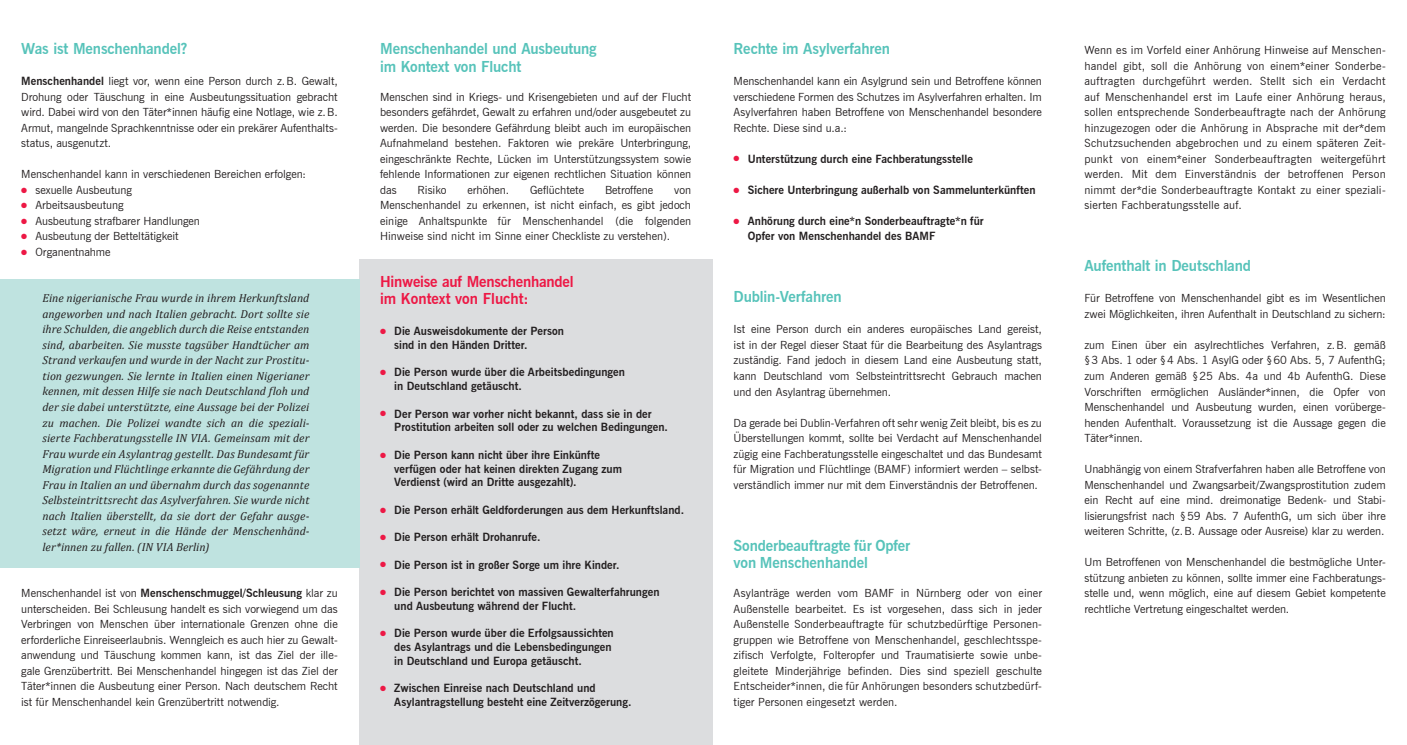
<style>
.page{position:relative;width:1407px;height:745px;background:#fff}
.page>*{position:absolute;margin:0;border:0;box-sizing:border-box;transform-origin:0 0}
.UE_01{font:700 15px/17.5px "News Gothic BT";letter-spacing:-.01em;color:#57c3ba}
.Fließtext_Abstand{font:700 15px/17.5px "News Gothic BT";letter-spacing:-.01em;color:#57c3ba}
.UE_01-2{font:700 15px/17.5px "News Gothic BT";letter-spacing:-.015em;color:#ed1845}
.Beispiele{font:italic 11.62px/15.5px "Cambria";color:#231f20;text-align:justify}
.Fließtext_Abstand-2{font:11.25px/15.5px "News Gothic BT";letter-spacing:-.005em;color:#231f20;text-align:justify}
.t1{font:700 11.25px/13.8px "News Gothic BT";letter-spacing:.005em;color:#231f20}
.s1{font-weight:700}
.s2{color:#ed1845}
</style>
<div class="page">
<div style="left:359px;top:259px;width:353px;height:485px;background:#dcdddf"></div>
<div style="left:0;top:279px;width:359px;height:288px;background:#bfe3e0"></div>
<p class="UE_01" style="left:21px;top:40px;width:168px">Was ist Menschenhandel?</p>
<p class="Fließtext_Abstand-2" style="left:21px;top:73px;width:318px"><span class="s1">Menschenhandel</span> liegt vor, wenn eine Person durch z.B. Gewalt, Drohung oder Täuschung in eine Ausbeutungssituation gebracht wird. Dabei wird von den Täter*innen häufig eine Notlage, wie z.B.<br>Armut, mangelnde Sprachkenntnisse oder ein prekärer Aufenthalts&shy;status, ausgenutzt.</p>
<p class="Fließtext_Abstand-2" style="left:21px;top:166px;width:286px">Menschenhandel kann in verschiedenen Bereichen erfolgen:</p>
<p class="Fließtext_Abstand-2" style="left:21px;top:182px;width:112px"><span class="s2">●</span> sexuelle Ausbeutung</p>
<p class="Fließtext_Abstand-2" style="left:21px;top:197px;width:104px"><span class="s2">●</span> Arbeitsausbeutung</p>
<p class="Fließtext_Abstand-2" style="left:21px;top:213px;width:180px"><span class="s2">●</span> Ausbeutung strafbarer Handlungen</p>
<p class="Fließtext_Abstand-2" style="left:21px;top:228px;width:159px"><span class="s2">●</span> Ausbeutung der Betteltätigkeit</p>
<p class="Fließtext_Abstand-2" style="left:21px;top:244px;width:91px"><span class="s2">●</span> Organentnahme</p>
<p class="Beispiele" style="left:43px;top:290px;width:268px">Eine nigerianische Frau wurde in ihrem Herkunftsland angeworben und nach Italien gebracht. Dort sollte sie ihre Schulden, die angeblich durch die Reise entstanden sind, abarbeiten. Sie musste tagsüber Handtücher am Strand verkaufen und wurde in der Nacht zur Prostitu&shy;tion gezwungen. Sie lernte in Italien einen Nigerianer kennen, mit dessen Hilfe sie nach Deutschland floh und der sie dabei unterstützte, eine Aussage bei der Polizei zu machen. Die Polizei wandte sich an die speziali&shy;sierte Fachberatungsstelle IN VIA. Gemeinsam mit der Frau wurde ein Asylantrag gestellt. Das Bundesamt für Migration und Flüchtlinge erkannte die Gefährdung der Frau in Italien an und übernahm durch das sogenannte Selbsteintrittsrecht das Asylverfahren. Sie wurde nicht nach Italien überstellt, da sie dort der Gefahr ausge&shy;setzt wäre, erneut in die Hände der Menschenhänd&shy;ler*innen zu fallen. (IN VIA Berlin)</p>
<p class="Fließtext_Abstand-2" style="left:21px;top:585px;width:318px">Menschenhandel ist von <span class="s1">Menschenschmuggel/Schleusung</span> klar zu unterscheiden. Bei Schleusung handelt es sich vorwiegend um das Verbringen von Menschen über internationale Grenzen ohne die erforderliche Einreiseerlaubnis. Wenngleich es auch hier zu Gewalt&shy;anwendung und Täuschung kommen kann, ist das Ziel der ille&shy;gale Grenzübertritt. Bei Menschenhandel hingegen ist das Ziel der Täter*innen die Ausbeutung einer Person. Nach deutschem Recht ist für Menschenhandel kein Grenzübertritt notwendig.</p>
<p class="Fließtext_Abstand" style="left:380px;top:40px;width:218px">Menschenhandel und Ausbeutung im Kontext von Flucht</p>
<p class="Fließtext_Abstand-2" style="left:380px;top:89px;width:312px">Menschen sind in Kriegs- und Krisengebieten und auf der Flucht besonders gefährdet, Gewalt zu erfahren und/oder ausgebeutet zu werden. Die besondere Gefährdung bleibt auch im europäischen Aufnahmeland bestehen. Faktoren wie prekäre Unterbringung, eingeschränkte Rechte, Lücken im Unterstützungssystem sowie fehlende Informationen zur eigenen rechtlichen Situation können das</p>
<p class="Fließtext_Abstand-2" style="left:418px;top:182px;width:30px">Risiko</p>
<p class="Fließtext_Abstand-2" style="left:467px;top:182px;width:43px">erhöhen.</p>
<p class="Fließtext_Abstand-2" style="left:530px;top:182px;width:55px">Geflüchtete</p>
<p class="Fließtext_Abstand-2" style="left:605px;top:182px;width:50px">Betroffene</p>
<p class="Fließtext_Abstand-2" style="left:380px;top:182px;width:312px;text-indent:294px">von Menschenhandel zu erkennen, ist nicht einfach, es gibt jedoch einige Anhaltspunkte für Menschenhandel (die folgenden Hinweise sind nicht im Sinne einer Checkliste zu verstehen).</p>
<p class="UE_01-2" style="left:380px;top:272px;width:195px">Hinweise auf Menschenhandel im Kontext von Flucht:</p>
<p class="t1" style="left:394px;top:324px;width:171px;text-indent:-14px"><span class="s2">●</span> Die Ausweisdokumente der Person sind in den Händen Dritter.</p>
<p class="t1" style="left:394px;top:365px;width:232px;text-indent:-14px"><span class="s2">●</span> Die Person wurde über die Arbeitsbedingungen in Deutschland getäuscht.</p>
<p class="t1" style="left:394px;top:406px;width:275px;text-indent:-14px"><span class="s2">●</span> Der Person war vorher nicht bekannt, dass sie in der<br>Prostitution arbeiten soll oder zu welchen Bedingungen.</p>
<p class="t1" style="left:394px;top:447px;width:229px;text-indent:-14px"><span class="s2">●</span> Die Person kann nicht über ihre Einkünfte verfügen oder hat keinen direkten Zugang zum<br>Verdienst (wird an Dritte ausgezahlt).</p>
<p class="t1" style="left:380px;top:502px;width:305px"><span class="s2">●</span> Die Person erhält Geldforderungen aus dem Herkunftsland.</p>
<p class="t1" style="left:380px;top:530px;width:162px"><span class="s2">●</span> Die Person erhält Drohanrufe.</p>
<p class="t1" style="left:380px;top:557px;width:241px"><span class="s2">●</span> Die Person ist in großer Sorge um ihre Kinder.</p>
<p class="t1" style="left:394px;top:584px;width:267px;text-indent:-14px"><span class="s2">●</span> Die Person berichtet von massiven Gewalterfahrungen und Ausbeutung während der Flucht.</p>
<p class="t1" style="left:394px;top:625px;width:221px;text-indent:-14px"><span class="s2">●</span> Die Person wurde über die Erfolgsaussichten des Asylantrags und die Lebensbedingungen in Deutschland und Europa getäuscht.</p>
<p class="t1" style="left:394px;top:680px;width:239px;text-indent:-14px"><span class="s2">●</span> Zwischen Einreise nach Deutschland und<br>Asylantragstellung besteht eine Zeitverzögerung.</p>
<p class="UE_01" style="left:733px;top:40px;width:158px">Rechte im Asylverfahren</p>
<p class="Fließtext_Abstand-2" style="left:733px;top:73px;width:310px">Menschenhandel kann ein Asylgrund sein und Betroffene können verschiedene Formen des Schutzes im Asylverfahren erhalten. Im Asylverfahren haben Betroffene von Menschenhandel besondere Rechte. Diese sind u.a.:</p>
<p class="t1" style="left:733px;top:152px;width:241px"><span class="s2">●</span> Unterstützung durch eine Fachberatungsstelle</p>
<p class="t1" style="left:733px;top:183px;width:304px"><span class="s2">●</span> Sichere Unterbringung außerhalb von Sammelunterkünften</p>
<p class="t1" style="left:748px;top:213px;width:237px;line-height:15.5px;text-indent:-14px"><span class="s2">●</span> Anhörung durch eine*n Sonderbeauftragte*n für<br>Opfer von Menschenhandel des BAMF</p>
<p class="UE_01" style="left:733px;top:288px;width:110px">Dublin-Verfahren</p>
<p class="Fließtext_Abstand-2" style="left:733px;top:321px;width:310px">Ist eine Person durch ein anderes europäisches Land gereist, ist in der Regel dieser Staat für die Bearbeitung des Asylantrags zuständig. Fand jedoch in diesem Land eine Ausbeutung statt, kann Deutschland vom Selbsteintrittsrecht Gebrauch machen und den Asylantrag übernehmen.</p>
<p class="Fließtext_Abstand-2" style="left:733px;top:414px;width:310px">Da gerade bei Dublin-Verfahren oft sehr wenig Zeit bleibt, bis es zu Überstellungen kommt, sollte bei Verdacht auf Menschenhandel zügig eine Fachberatungsstelle eingeschaltet und das Bundesamt für Migration und Flüchtlinge (BAMF) informiert werden – selbst&shy;verständlich immer nur mit dem Einverständnis der Betroffenen.</p>
<p class="UE_01" style="left:733px;top:536px;width:178px">Sonderbeauftragte für Opfer von Menschenhandel</p>
<p class="Fließtext_Abstand-2" style="left:733px;top:585px;width:310px">Asylanträge werden vom BAMF in Nürnberg oder von einer Außenstelle bearbeitet. Es ist vorgesehen, dass sich in jeder Außenstelle Sonderbeauftragte für schutzbedürftige Personen&shy;gruppen wie Betroffene von Menschenhandel, geschlechtsspe&shy;zifisch Verfolgte, Folteropfer und Traumatisierte sowie unbe&shy;gleitete Minderjährige befinden. Dies sind speziell geschulte Entscheider*innen, die für Anhörungen besonders schutzbedürf&shy;tiger Personen eingesetzt werden.</p>
<p class="Fließtext_Abstand-2" style="left:1084px;top:42px;width:303px">Wenn es im Vorfeld einer Anhörung Hinweise auf Menschen&shy;handel gibt, soll die Anhörung von einem*einer Sonderbe&shy;auftragten durchgeführt werden. Stellt sich ein Verdacht auf Menschenhandel erst im Laufe einer Anhörung heraus, sollen entsprechende Sonderbeauftragte nach der Anhörung hinzugezogen oder die Anhörung in Absprache mit der*dem Schutzsuchenden abgebrochen und zu einem späteren Zeit&shy;punkt von einem*einer Sonderbeauftragten weitergeführt werden. Mit dem Einverständnis der betroffenen Person nimmt der*die Sonderbeauftragte Kontakt zu einer speziali&shy;sierten Fachberatungsstelle auf.</p>
<p class="UE_01" style="left:1084px;top:257px;width:168px">Aufenthalt in Deutschland</p>
<p class="Fließtext_Abstand-2" style="left:1084px;top:290px;width:303px">Für Betroffene von Menschenhandel gibt es im Wesentlichen zwei Möglichkeiten, ihren Aufenthalt in Deutschland zu sichern:</p>
<p class="Fließtext_Abstand-2" style="left:1084px;top:337px;width:303px">zum Einen über ein asylrechtliches Verfahren, z.B. gemäß §3 Abs. 1 oder §4 Abs. 1 AsylG oder §60 Abs. 5, 7 AufenthG; zum Anderen gemäß §25 Abs. 4a und 4b AufenthG. Diese Vorschriften ermöglichen Ausländer*innen, die Opfer von Menschenhandel und Ausbeutung wurden, einen vorüberge&shy;henden Aufenthalt. Voraussetzung ist die Aussage gegen die Täter*innen.</p>
<p class="Fließtext_Abstand-2" style="left:1084px;top:461px;width:303px">Unabhängig von einem Strafverfahren haben alle Betroffene von Menschenhandel und Zwangsarbeit/Zwangsprostitution zudem ein Recht auf eine mind. dreimonatige Bedenk- und Stabi&shy;lisierungsfrist nach §59 Abs. 7 AufenthG, um sich über ihre weiteren Schritte, (z.B. Aussage oder Ausreise) klar zu werden.</p>
<p class="Fließtext_Abstand-2" style="left:1084px;top:554px;width:303px">Um Betroffenen von Menschenhandel die bestmögliche Unter&shy;stützung anbieten zu können, sollte immer eine Fachberatungs&shy;stelle und, wenn möglich, eine auf diesem Gebiet kompetente rechtliche Vertretung eingeschaltet werden.</p>
</div>
